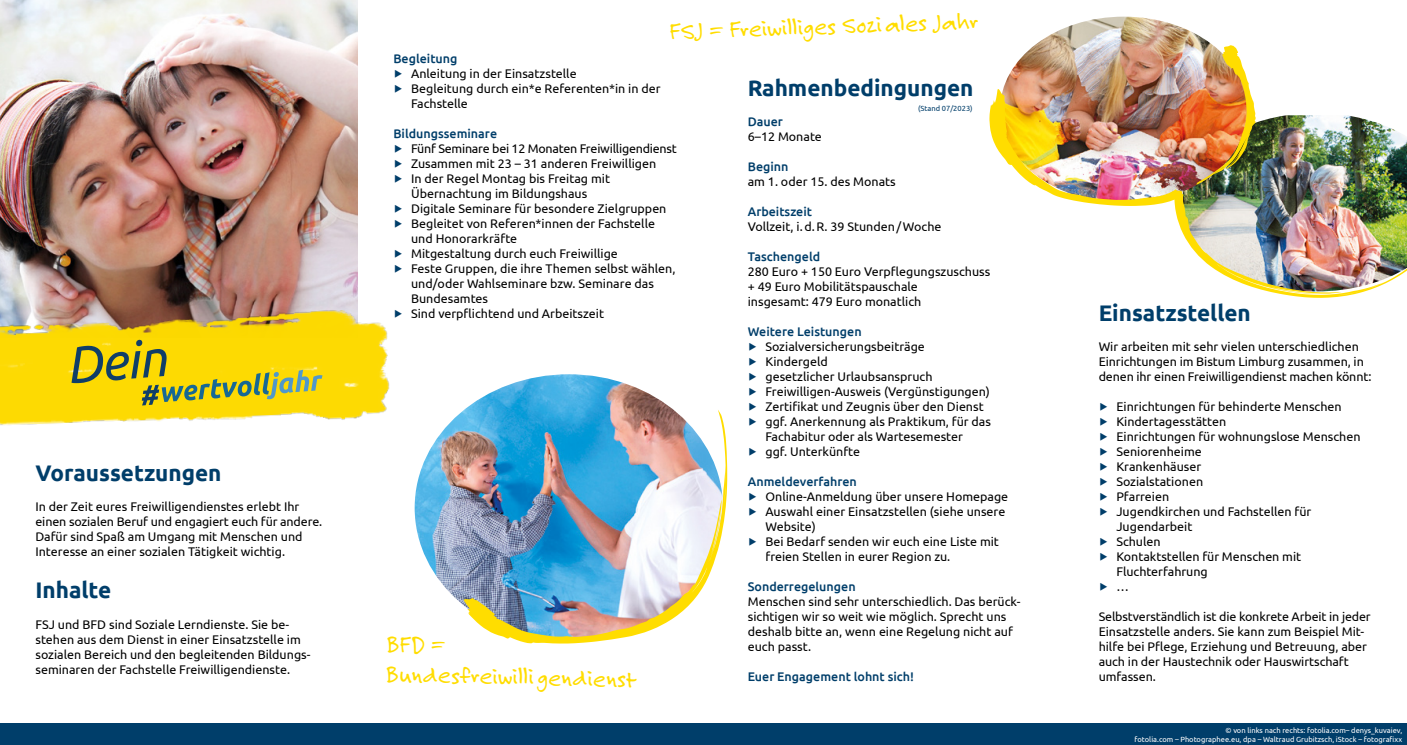
<style>
.page{position:relative;width:1407px;height:745px;background:#fff}
.page>*{position:absolute;margin:0;border:0;box-sizing:border-box;transform-origin:0 0}
.t1{font:25px/30.5px "Felt Tip Roman";color:#fd0}
.t2{font:700 22.5px "Ubuntu";color:#003e6a}
.t3{font:12.5px/15px "Ubuntu";color:#000}
.t4{font:500 12.5px "Ubuntu";color:#003e6a}
.t5{font:12.5px "Ubuntu";letter-spacing:-.02em;color:#000}
.t6{font:7.5px/9px "Ubuntu";color:#fff;text-align:right}
.t7{font:7.5px "Ubuntu";color:#003e6a}
.s1{color:#003e6a}
.s2{font-weight:500;color:#003e6a}
</style>
<div class="page">
<img style="left:415px;top:374px;width:258px;height:232px">
<img style="left:0;top:0;width:358px;height:301px">
<div style="left:0;top:723px;width:1407px;height:21px;background:#003e6a"></div>
<img style="left:0;top:301px;width:390px;height:124px">
<img style="left:1003px;top:17px;width:210px;height:72px">
<img style="left:464px;top:409px;width:263px;height:234px">
<img style="left:989px;top:89px;width:418px;height:209px">
<img style="left:1196px;top:45px;width:60px;height:139px">
<svg style="left:72px;top:339px;width:250px;height:66px;background:#d6c419"></svg>
<p class="t2" style="left:35px;top:459px;width:188px">Voraussetzungen</p>
<p class="t3" style="left:35px;top:498px;width:288px">In der Zeit eures Freiwilligendienstes erlebt Ihr einen sozialen Beruf und engagiert euch für andere.<br>Dafür sind Spaß am Umgang mit Menschen und Interesse an einer sozialen Tätigkeit wichtig.</p>
<p class="t2" style="left:35px;top:576px;width:77px">Inhalte</p>
<p class="t3" style="left:35px;top:615px;width:277px">FSJ und BFD sind Soziale Lerndienste. Sie be&shy;stehen aus dem Dienst in einer Einsatzstelle im sozialen Bereich und den begleitenden Bildungs&shy;seminaren der Fachstelle Freiwilligendienste.</p>
<p class="t1" style="left:669px;top:16px;width:310px;rotate:-2deg">FSJ = Freiwilliges Soziales Jahr</p>
<p class="t4" style="left:393px;top:51px;width:66px">Begleitung</p>
<p class="t3" style="left:393px;top:66px;width:185px"><span class="s1">▶</span> Anleitung in der Einsatzstelle</p>
<p class="t3" style="left:411px;top:81px;width:251px;text-indent:-18px"><span class="s1">▶</span> Begleitung durch ein*e Referenten*in in der<br>Fachstelle</p>
<p class="t4" style="left:393px;top:125px;width:105px">Bildungsseminare</p>
<p class="t5" style="left:393px;top:141px;width:285px"><span class="s1">▶</span> Fünf Seminare bei 12 Monaten Freiwilligendienst</p>
<p class="t3" style="left:393px;top:156px;width:264px"><span class="s1">▶</span> Zusammen mit 23 – 31 anderen Freiwilligen</p>
<p class="t3" style="left:393px;top:171px;width:218px;text-align:center"><span class="s1">▶</span> In der Regel Montag bis Freitag mit<br>Übernachtung im Bildungshaus</p>
<p class="t3" style="left:393px;top:201px;width:275px"><span class="s1">▶</span> Digitale Seminare für besondere Zielgruppen</p>
<p class="t3" style="left:411px;top:216px;width:245px;text-indent:-18px"><span class="s1">▶</span> Begleitet von Referen*innen der Fachstelle und Honorarkräfte</p>
<p class="t3" style="left:393px;top:246px;width:226px"><span class="s1">▶</span> Mitgestaltung durch euch Freiwillige</p>
<p class="t3" style="left:411px;top:261px;width:266px;text-indent:-18px"><span class="s1">▶</span> Feste Gruppen, die ihre Themen selbst wählen, und/oder Wahlseminare bzw. Seminare das<br>Bundesamtes</p>
<p class="t3" style="left:393px;top:306px;width:212px"><span class="s1">▶</span> Sind verpflichtend und Arbeitszeit</p>
<p class="t1" style="left:386px;top:628px;width:252px;rotate:1deg">BFD =<br>Bundesfreiwilli gendienst</p>
<p class="t2" style="left:748px;top:74px;width:227px">Rahmenbedingungen</p>
<p class="t3" style="left:748px;top:113px;width:76px"><span class="s2">Dauer<br></span>6–12 Monate</p>
<p class="t3" style="left:748px;top:158px;width:150px"><span class="s2">Beginn<br></span>am 1. oder 15. des Monats</p>
<p class="t3" style="left:748px;top:203px;width:195px"><span class="s2">Arbeitszeit<br></span>Vollzeit, i.d.R. 39 Stunden/Woche</p>
<p class="t3" style="left:748px;top:248px;width:244px"><span class="s2">Taschengeld<br></span>280 Euro + 150 Euro Verpflegungszuschuss + 49 Euro Mobilitätspauschale</p>
<p class="t3" style="left:748px;top:293px;width:175px">insgesamt: 479 Euro monatlich</p>
<p class="t4" style="left:748px;top:323px;width:115px">Weitere Leistungen</p>
<p class="t3" style="left:748px;top:338px;width:179px"><span class="s1">▶</span> Sozialversicherungsbeiträge</p>
<p class="t3" style="left:748px;top:353px;width:82px"><span class="s1">▶</span> Kindergeld</p>
<p class="t3" style="left:748px;top:368px;width:186px"><span class="s1">▶</span> gesetzlicher Urlaubsanspruch</p>
<p class="t3" style="left:748px;top:383px;width:243px"><span class="s1">▶</span> Freiwilligen-Ausweis (Vergünstigungen)</p>
<p class="t3" style="left:748px;top:398px;width:237px"><span class="s1">▶</span> Zertifikat und Zeugnis über den Dienst</p>
<p class="t3" style="left:765px;top:413px;width:227px;text-indent:-18px"><span class="s1">▶</span> ggf. Anerkennung als Praktikum, für das<br>Fachabitur oder als Wartesemester</p>
<p class="t3" style="left:748px;top:443px;width:114px"><span class="s1">▶</span> ggf. Unterkünfte</p>
<p class="t4" style="left:748px;top:473px;width:111px">Anmeldeverfahren</p>
<p class="t3" style="left:748px;top:488px;width:262px"><span class="s1">▶</span> Online-Anmeldung über unsere Homepage</p>
<p class="t3" style="left:765px;top:503px;width:241px;text-indent:-18px"><span class="s1">▶</span> Auswahl einer Einsatzstellen (siehe unsere<br>Website)</p>
<p class="t3" style="left:765px;top:533px;width:235px;text-indent:-18px"><span class="s1">▶</span> Bei Bedarf senden wir euch eine Liste mit freien Stellen in eurer Region zu.</p>
<p class="t4" style="left:748px;top:578px;width:109px">Sonderregelungen</p>
<p class="t3" style="left:748px;top:593px;width:274px">Menschen sind sehr unterschiedlich. Das berück&shy;sichtigen wir so weit wie möglich. Sprecht uns deshalb bitte an, wenn eine Regelung nicht auf euch passt.</p>
<p class="t4" style="left:748px;top:668px;width:168px">Euer Engagement lohnt sich!</p>
<p class="t7" style="left:918px;top:104px;width:56px">(Stand 07/2023)</p>
<p class="t2" style="left:1098px;top:299px;width:154px">Einsatzstellen</p>
<p class="t3" style="left:1098px;top:338px;width:274px">Wir arbeiten mit sehr vielen unterschiedlichen<br>Einrichtungen im Bistum Limburg zusammen, in denen ihr einen Freiwilligendienst machen könnt:</p>
<p class="t3" style="left:1098px;top:398px;width:244px"><span class="s1">▶</span> Einrichtungen für behinderte Menschen</p>
<p class="t3" style="left:1098px;top:413px;width:129px"><span class="s1">▶</span> Kindertagesstätten</p>
<p class="t3" style="left:1098px;top:428px;width:263px"><span class="s1">▶</span> Einrichtungen für wohnungslose Menschen</p>
<p class="t3" style="left:1098px;top:443px;width:105px"><span class="s1">▶</span> Seniorenheime</p>
<p class="t3" style="left:1098px;top:458px;width:104px"><span class="s1">▶</span> Krankenhäuser</p>
<p class="t3" style="left:1098px;top:473px;width:106px"><span class="s1">▶</span> Sozialstationen</p>
<p class="t3" style="left:1098px;top:488px;width:72px"><span class="s1">▶</span> Pfarreien</p>
<p class="t3" style="left:1116px;top:503px;width:196px;text-indent:-18px"><span class="s1">▶</span> Jugendkirchen und Fachstellen für<br>Jugendarbeit</p>
<p class="t3" style="left:1098px;top:533px;width:64px"><span class="s1">▶</span> Schulen</p>
<p class="t3" style="left:1116px;top:548px;width:186px;text-indent:-18px"><span class="s1">▶</span> Kontaktstellen für Menschen mit<br>Fluchterfahrung</p>
<p class="t3" style="left:1098px;top:578px;width:32px"><span class="s1">▶</span> …</p>
<p class="t3" style="left:1098px;top:608px;width:274px">Selbstverständlich ist die konkrete Arbeit in jeder Einsatzstelle anders. Sie kann zum Beispiel Mit&shy;hilfe bei Pflege, Erziehung und Betreuung, aber auch in der Haustechnik oder Hauswirtschaft umfassen.</p>
<p class="t6" style="left:1134px;top:724px;width:269px">© von links nach rechts: fotolia.com– denys_kuvaiev,<br>fotolia.com – Photographee.eu, dpa – Waltraud Grubitzsch, iStock – fotografixx</p>
</div>
